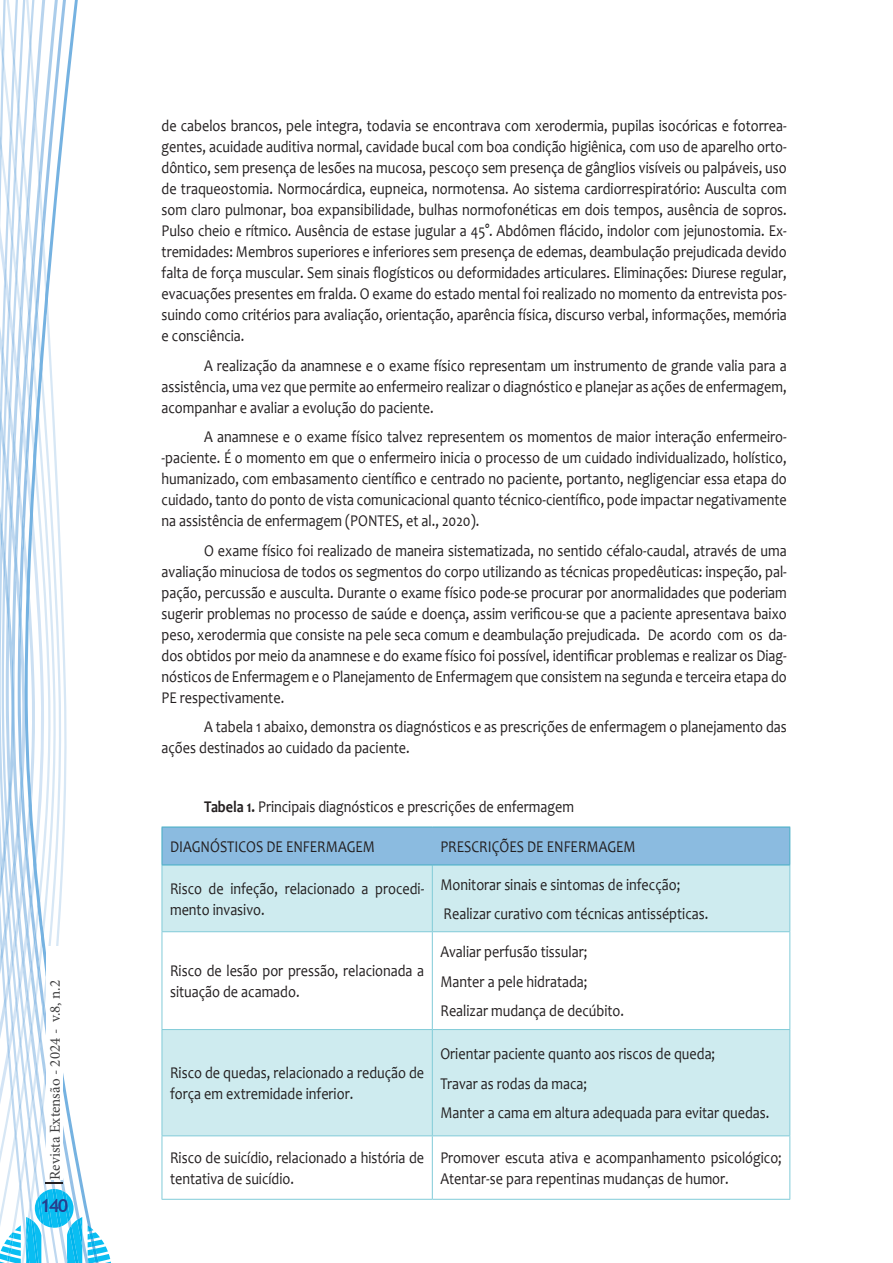
<style>
.page{position:relative;width:893px;height:1263px;background:#fff}
.page>*{position:absolute;margin:0;border:0;box-sizing:border-box;transform-origin:0 0}
.t1{font:700 18px "Trebuchet MS";color:#253f8e}
.t2{font:16.5px/21px "Candara";color:#231f20;scale:.86 1}
.t3{font:15px "Minion Pro";color:#3e3e3f}
.s1{font-weight:700}
</style>
<div class="page">
<svg style="left:0;top:0;width:82px;height:1263px"></svg>
<svg style="left:88px;top:1225px;width:23px;height:38px"></svg>
<div style="left:163px;top:828px;width:626px;height:36px;background:#8bbbe0"></div>
<svg style="left:163px;top:865px;width:626px;height:270px;fill:#ceebef"></svg>
<hr style="left:162px;top:865px;width:1px;height:66px;background:#81cbd8">
<hr style="left:432px;top:865px;width:1px;height:66px;background:#81cbd8">
<hr style="left:789px;top:865px;width:1px;height:66px;background:#81cbd8">
<hr style="left:162px;top:931px;width:270px;height:1px;background:#81cbd8">
<hr style="left:162px;top:932px;width:1px;height:97px;background:#81cbd8">
<hr style="left:432px;top:931px;width:358px;height:1px;background:#81cbd8">
<hr style="left:432px;top:932px;width:1px;height:97px;background:#81cbd8">
<hr style="left:789px;top:932px;width:1px;height:97px;background:#81cbd8">
<hr style="left:162px;top:1029px;width:270px;height:1px;background:#81cbd8">
<hr style="left:162px;top:1030px;width:1px;height:105px;background:#81cbd8">
<hr style="left:432px;top:1029px;width:358px;height:1px;background:#81cbd8">
<hr style="left:432px;top:1030px;width:1px;height:105px;background:#81cbd8">
<hr style="left:789px;top:1030px;width:1px;height:105px;background:#81cbd8">
<hr style="left:162px;top:1135px;width:270px;height:1px;background:#81cbd8">
<hr style="left:162px;top:1136px;width:1px;height:63px;background:#81cbd8">
<hr style="left:432px;top:1135px;width:358px;height:1px;background:#81cbd8">
<hr style="left:432px;top:1136px;width:1px;height:63px;background:#81cbd8">
<hr style="left:789px;top:1136px;width:1px;height:63px;background:#81cbd8">
<hr style="left:162px;top:1199px;width:270px;height:1px;background:#81cbd8">
<hr style="left:432px;top:1199px;width:358px;height:1px;background:#81cbd8">
<hr style="left:162px;top:827px;width:1px;height:37px;background:#43adc4">
<hr style="left:162px;top:827px;width:270px;height:1px;background:#43adc4">
<hr style="left:432px;top:827px;width:358px;height:1px;background:#43adc4">
<hr style="left:789px;top:827px;width:1px;height:37px;background:#43adc4">
<hr style="left:162px;top:864px;width:270px;height:1px;background:#43adc4">
<hr style="left:432px;top:864px;width:358px;height:1px;background:#43adc4">
<p class="t3" style="left:45px;top:1180px;width:201px;rotate:-90deg">Revista Extensão - 2024 - v.8, n.2</p>
<p class="t1" style="left:40px;top:1194px;width:30px">140</p>
<p class="t2" style="left:162px;top:115px;width:728px;text-align:justify">de cabelos brancos, pele integra, todavia se encontrava com xerodermia, pupilas isocóricas e fotorrea&shy;gentes, acuidade auditiva normal, cavidade bucal com boa condição higiênica, com uso de aparelho orto&shy;dôntico, sem presença de lesões na mucosa, pescoço sem presença de gânglios visíveis ou palpáveis, uso de traqueostomia. Normocárdica, eupneica, normotensa. Ao sistema cardiorrespiratório: Ausculta com som claro pulmonar, boa expansibilidade, bulhas normofonéticas em dois tempos, ausência de sopros.<br>Pulso cheio e rítmico. Ausência de estase jugular a 45°. Abdômen flácido, indolor com jejunostomia. Ex&shy;tremidades: Membros superiores e inferiores sem presença de edemas, deambulação prejudicada devido falta de força muscular. Sem sinais flogísticos ou deformidades articulares. Eliminações: Diurese regular, evacuações presentes em fralda. O exame do estado mental foi realizado no momento da entrevista pos&shy;suindo como critérios para avaliação, orientação, aparência física, discurso verbal, informações, memória e consciência.</p>
<p class="t2" style="left:162px;top:355px;width:728px;text-align:justify;text-indent:43px">A realização da anamnese e o exame físico representam um instrumento de grande valia para a assistência, uma vez que permite ao enfermeiro realizar o diagnóstico e planejar as ações de enfermagem, acompanhar e avaliar a evolução do paciente.</p>
<p class="t2" style="left:162px;top:426px;width:728px;text-align:justify;text-indent:43px">A anamnese e o exame físico talvez representem os momentos de maior interação enfermeiro--paciente. É o momento em que o enfermeiro inicia o processo de um cuidado individualizado, holístico, humanizado, com embasamento científico e centrado no paciente, portanto, negligenciar essa etapa do cuidado, tanto do ponto de vista comunicacional quanto técnico-científico, pode impactar negativamente na assistência de enfermagem (PONTES, et al., 2020).</p>
<p class="t2" style="left:162px;top:540px;width:729px;text-align:justify;text-indent:43px">O exame físico foi realizado de maneira sistematizada, no sentido céfalo-caudal, através de uma avaliação minuciosa de todos os segmentos do corpo utilizando as técnicas propedêuticas: inspeção, pal&shy;pação, percussão e ausculta. Durante o exame físico pode-se procurar por anormalidades que poderiam sugerir problemas no processo de saúde e doença, assim verificou-se que a paciente apresentava baixo peso, xerodermia que consiste na pele seca comum e deambulação prejudicada. De acordo com os da&shy;dos obtidos por meio da anamnese e do exame físico foi possível, identificar problemas e realizar os Diag&shy;nósticos de Enfermagem e o Planejamento de Enfermagem que consistem na segunda e terceira etapa do PE respectivamente.</p>
<p class="t2" style="left:162px;top:716px;width:728px;text-indent:43px">A tabela 1 abaixo, demonstra os diagnósticos e as prescrições de enfermagem o planejamento das ações destinados ao cuidado da paciente.</p>
<p class="t2" style="left:204px;top:796px;width:432px"><span class="s1">Tabela 1.</span> Principais diagnósticos e prescrições de enfermagem</p>
<p class="t2" style="left:170px;top:836px;width:240px">DIAGNÓSTICOS DE ENFERMAGEM</p>
<p class="t2" style="left:440px;top:836px;width:229px">PRESCRIÇÕES DE ENFERMAGEM</p>
<p class="t2" style="left:170px;top:878px;width:297px">Risco de infeção, relacionado a procedi&shy;mento invasivo.</p>
<p class="t2" style="left:440px;top:869px;width:313px;line-height:29.5px">Monitorar sinais e sintomas de infecção;<br>Realizar curativo com técnicas antissépticas.</p>
<p class="t2" style="left:170px;top:960px;width:297px">Risco de lesão por pressão, relacionada a situação de acamado.</p>
<p class="t2" style="left:170px;top:1062px;width:297px">Risco de quedas, relacionado a redução de força em extremidade inferior.</p>
<p class="t2" style="left:440px;top:937px;width:215px;line-height:29.5px">Avaliar perfusão tissular;<br>Manter a pele hidratada;<br>Realizar mudança de decúbito.</p>
<p class="t2" style="left:440px;top:1039px;width:384px;line-height:29.5px">Orientar paciente quanto aos riscos de queda;<br>Travar as rodas da maca;<br>Manter a cama em altura adequada para evitar quedas.</p>
<p class="t2" style="left:170px;top:1147px;width:297px">Risco de suicídio, relacionado a história de tentativa de suicídio.</p>
<p class="t2" style="left:440px;top:1147px;width:398px">Promover escuta ativa e acompanhamento psicológico;<br>Atentar-se para repentinas mudanças de humor.</p>
</div>
